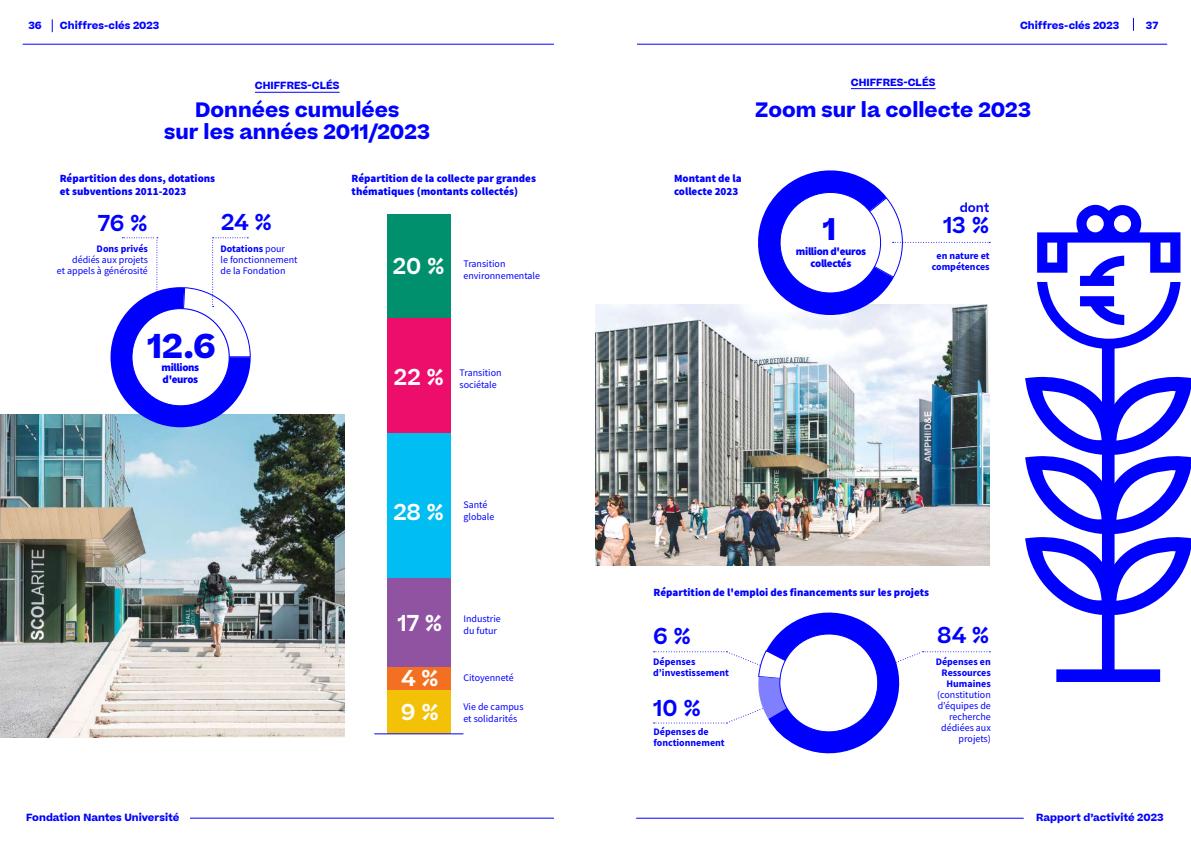
<style>
.page{position:relative;width:1191px;height:842px;background:#fff}
.page>*{position:absolute;margin:0;border:0;box-sizing:border-box;transform-origin:0 0}
.t1{font:700 33px "Beatrice";color:#00f}
.t2{font:700 30px "Beatrice";color:#00f}
.t3{font:600 22px "Beatrice";color:#00f}
.t4{font:600 22px/34px "Beatrice";letter-spacing:.005em;color:#fff}
.t5{font:700 20px/22px "Beatrice";color:#00f;text-align:center}
.t6{font:600 12px "Beatrice";color:#00f}
.t7{font:900 11px/13.2px "Source Sans Pro";color:#00f}
.t8{font:900 11px/12px "Source Sans Pro";letter-spacing:-.03em;color:#00f;text-align:center}
.t9{font:10px/11px "Source Sans Pro";color:#00f}
.t10{font:700 10px "Beatrice";color:#00f}
.t11{font:700 10px/11px "Source Sans Pro";color:#00f}
.s1{font-weight:700}
</style>
<div class="page">
<hr style="left:190px;top:818px;width:364px;height:1px;background:#00f">
<hr style="left:637px;top:44px;width:530px;height:1px;background:#00f">
<hr style="left:636px;top:818px;width:387px;height:1px;background:#00f">
<hr style="left:23px;top:44px;width:531px;height:1px;background:#00f">
<svg style="left:52px;top:19px;width:1px;height:13px"></svg>
<svg style="left:1133px;top:18px;width:1px;height:13px"></svg>
<img style="left:0;top:414px;width:344px;height:323px">
<hr style="left:255px;top:92px;width:84px;height:1px;background:#00f">
<img style="left:595px;top:305px;width:394px;height:261px">
<hr style="left:851px;top:88px;width:84px;height:1px;background:#00f">
<svg style="left:747px;top:170px;width:243px;height:155px"></svg>
<svg style="left:1037px;top:204px;width:143px;height:145px"></svg>
<svg style="left:1025px;top:370px;width:166px;height:250px"></svg>
<div style="left:1056px;top:669px;width:104px;height:13px;background:#00f"></div>
<div style="left:1102px;top:343px;width:12px;height:333px;background:#00f"></div>
<div style="left:110px;top:287px;width:141px;height:140px;background:#00f;border-radius:70px"></div>
<div style="left:132px;top:309px;width:97px;height:97px;background:#fff;border-radius:50%"></div>
<svg style="left:180px;top:237px;width:71px;height:121px"></svg>
<svg style="left:122px;top:237px;width:36px;height:63px"></svg>
<svg style="left:653px;top:612px;width:337px;height:142px"></svg>
<div style="left:387px;top:689px;width:64px;height:45px;background:#f3c108"></div>
<div style="left:387px;top:666px;width:64px;height:23px;background:#f36f21"></div>
<div style="left:387px;top:578px;width:64px;height:88px;background:#8f53a1"></div>
<div style="left:387px;top:432px;width:64px;height:146px;background:#00bdf2"></div>
<div style="left:387px;top:318px;width:64px;height:114px;background:#ed0e6b"></div>
<div style="left:387px;top:214px;width:64px;height:104px;background:#00906d"></div>
<hr style="left:374px;top:733px;width:89px;height:1px;background:#00f">
<p class="t10" style="left:60px;top:18px;width:101px">Chiffres-clés 2023</p>
<p class="t10" style="left:1020px;top:18px;width:101px">Chiffres-clés 2023</p>
<p class="t10" style="left:29px;top:18px;width:15px">36</p>
<p class="t10" style="left:1145px;top:18px;width:14px">37</p>
<p class="t10" style="left:255px;top:79px;width:86px">CHIFFRES-CLÉS</p>
<h3 class="t5" style="left:164px;top:99px;width:267px">Données cumulées<br>sur les années 2011/2023</h3>
<p class="t7" style="left:60px;top:171px;width:157px">Répartition des dons, dotations et subventions 2011-2023</p>
<p class="t7" style="left:351px;top:171px;width:186px">Répartition de la collecte par grandes thématiques (montants collectés)</p>
<h3 class="t3" style="left:98px;top:209px;width:52px">76 %</h3>
<p class="t11" style="left:97px;top:243px;width:53px">Dons privés</p>
<p class="t9" style="left:57px;top:254px;width:93px;text-align:right">dédiés aux projets<br>et appels à générosité</p>
<h3 class="t3" style="left:221px;top:207px;width:52px">24 %</h3>
<p class="t9" style="left:220px;top:243px;width:78px"><span class="s1">Dotations</span> pour<br>le fonctionnement de la Fondation</p>
<h3 class="t4" style="left:393px;top:249px;width:53px">20 %</h3>
<p class="t9" style="left:463px;top:257px;width:78px;line-height:12px">Transition environnementale</p>
<h1 class="t1" style="left:148px;top:324px;width:69px">12.6</h1>
<p class="t8" style="left:162px;top:361px;width:39px;text-align:left">millions d'euros</p>
<h3 class="t4" style="left:394px;top:360px;width:52px">22%</h3>
<p class="t9" style="left:459px;top:367px;width:44px;line-height:12px">Transition sociétale</p>
<h3 class="t4" style="left:393px;top:495px;width:52px">28 %</h3>
<p class="t9" style="left:463px;top:499px;width:32px;line-height:12px">Santé globale</p>
<h3 class="t4" style="left:398px;top:606px;width:47px">17 %</h3>
<h3 class="t4" style="left:401px;top:661px;width:40px">4 %<br>9 %</h3>
<p class="t9" style="left:463px;top:613px;width:39px;line-height:12px">Industrie du futur</p>
<p class="t9" style="left:463px;top:672px;width:52px">Citoyenneté</p>
<p class="t9" style="left:463px;top:700px;width:62px;line-height:12px">Vie de campus et solidarités</p>
<p class="t10" style="left:851px;top:75px;width:86px">CHIFFRES-CLÉS</p>
<h3 class="t5" style="left:755px;top:99px;width:277px">Zoom sur la collecte 2023</h3>
<p class="t7" style="left:674px;top:171px;width:69px">Montant de la collecte 2023</p>
<h2 class="t2" style="left:823px;top:209px;width:15px">1</h2>
<p class="t8" style="left:796px;top:245px;width:72px">million d'euros collectés</p>
<p class="t6" style="left:959px;top:200px;width:31px">dont</p>
<h3 class="t3" style="left:943px;top:210px;width:48px">13 %</h3>
<p class="t11" style="left:931px;top:250px;width:59px;text-align:center">en nature et compétences</p>
<p class="t7" style="left:653px;top:586px;width:277px">Répartition de l'emploi des financements sur les projets</p>
<h3 class="t3" style="left:653px;top:621px;width:39px">6 %</h3>
<h3 class="t3" style="left:937px;top:620px;width:54px">84%</h3>
<p class="t11" style="left:653px;top:655px;width:77px">Dépenses d’investissement</p>
<h3 class="t3" style="left:653px;top:693px;width:49px">10 %</h3>
<p class="t11" style="left:653px;top:726px;width:73px">Dépenses de fonctionnement</p>
<p class="t11" style="left:935px;top:656px;width:57px;text-align:right">Dépenses en<br>Ressources<br>Humaines</p>
<p class="t9" style="left:937px;top:689px;width:55px;text-align:right">(constitution d’équipes de recherche dédiées aux projets)</p>
<p class="t10" style="left:26px;top:810px;width:155px">Fondation Nantes Université</p>
<p class="t10" style="left:1036px;top:810px;width:129px">Rapport d’activité 2023</p>
</div>
